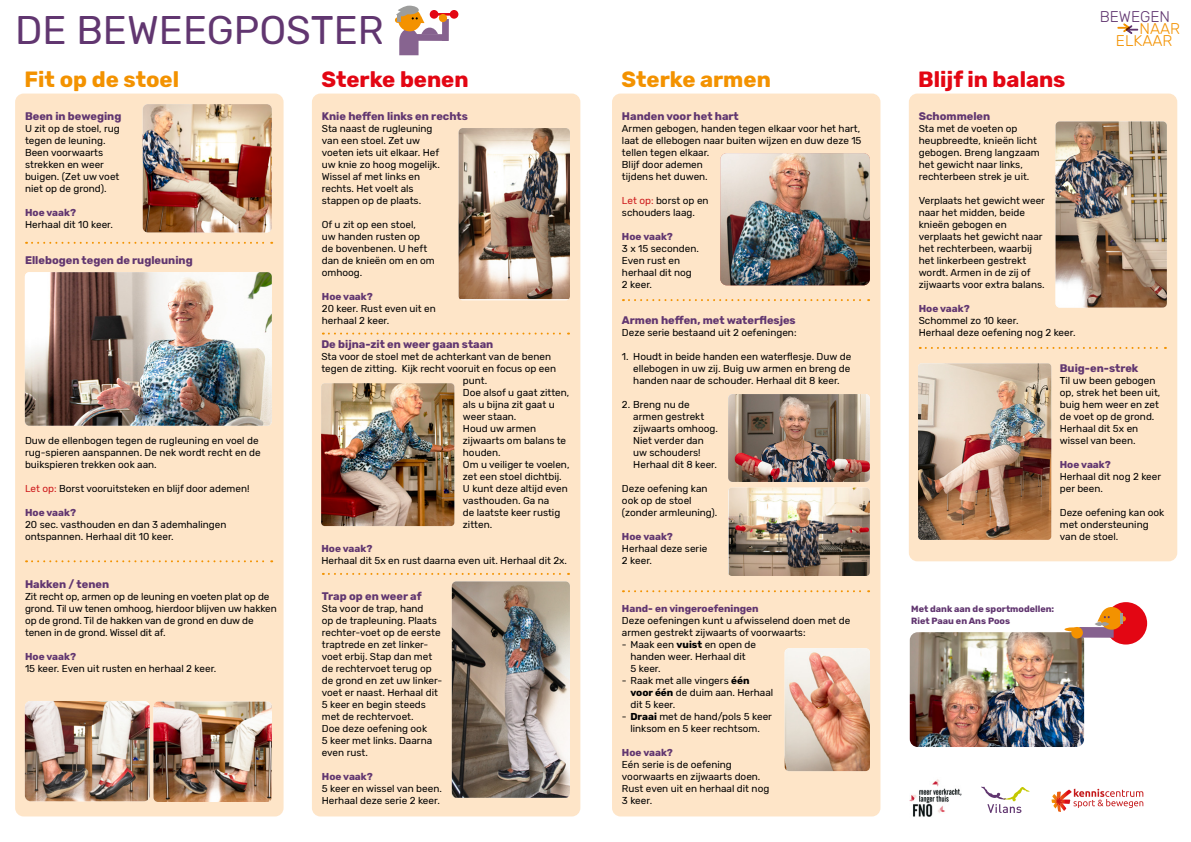
<style>
.page{position:relative;width:1191px;height:842px;background:#fff}
.page>*{position:absolute;margin:0;border:0;box-sizing:border-box;transform-origin:0 0}
.t1{font:39.8px "Rubik";color:#613670}
.t2{font:700 22px "Rubik";color:#e30613}
.t3{font:700 22px "Rubik";color:#f39200}
.t4{font:300 15.5px/12.4px "Rubik";color:#f39200}
.t5{font:300 15.5px "Rubik";color:#613670}
.t6{font:700 11px "Rubik";color:#613670}
.t7{font:10px/12px "Rubik";color:#000}
.t8{font:700 10px "Rubik";color:#613670}
.t9{font:700 9px/12px "Rubik";color:#613670}
.s1{color:#cd1719}
.s2{font-weight:700}
</style>
<div class="page">
<svg style="left:1117px;top:24px;width:21px;height:10px"></svg>
<div style="left:15px;top:94px;width:268px;height:722px;background:#fee5c8;border-radius:9px"></div>
<div style="left:312px;top:94px;width:268px;height:722px;background:#fee5c8;border-radius:9px"></div>
<img style="left:143px;top:104px;width:129px;height:128px">
<img style="left:153px;top:702px;width:119px;height:100px">
<img style="left:25px;top:701px;width:125px;height:100px">
<img style="left:25px;top:272px;width:247px;height:154px">
<svg style="left:26px;top:242px;width:246px;height:2px"></svg>
<svg style="left:323px;top:333px;width:246px;height:2px"></svg>
<svg style="left:26px;top:560px;width:246px;height:2px"></svg>
<svg style="left:323px;top:573px;width:246px;height:2px"></svg>
<img style="left:458px;top:128px;width:112px;height:171px">
<img style="left:452px;top:581px;width:118px;height:217px">
<img style="left:321px;top:383px;width:133px;height:143px">
<div style="left:612px;top:94px;width:268px;height:722px;background:#fee5c8;border-radius:9px"></div>
<div style="left:909px;top:94px;width:268px;height:467px;background:#fee5c8;border-radius:9px"></div>
<svg style="left:623px;top:299px;width:246px;height:2px"></svg>
<svg style="left:919px;top:347px;width:247px;height:2px"></svg>
<svg style="left:623px;top:590px;width:246px;height:2px"></svg>
<img style="left:1055px;top:121px;width:111px;height:187px">
<img style="left:918px;top:363px;width:133px;height:177px">
<img style="left:720px;top:153px;width:150px;height:132px">
<img style="left:728px;top:394px;width:142px;height:88px">
<img style="left:728px;top:488px;width:142px;height:88px">
<img style="left:784px;top:648px;width:86px;height:123px">
<img style="left:909px;top:632px;width:175px;height:115px">
<svg style="left:395px;top:6px;width:63px;height:49px"></svg>
<div style="left:1104px;top:602px;width:43px;height:42px;background:#e30613;border-radius:50%"></div>
<div style="left:1079px;top:627px;width:34px;height:11px;background:#86628f"></div>
<div style="left:1071px;top:627px;width:12px;height:12px;background:#f39200;border-radius:50%"></div>
<svg style="left:1064px;top:627px;width:17px;height:4px"></svg>
<div style="left:1100px;top:607px;width:23px;height:23px;background:#f39200;border-radius:50%"></div>
<svg style="left:1120px;top:614px;width:6px;height:10px"></svg>
<svg style="left:1095px;top:614px;width:14px;height:12px"></svg>
<svg style="left:981px;top:786px;width:48px;height:27px"></svg>
<svg style="left:1051px;top:789px;width:92px;height:23px"></svg>
<img style="left:909px;top:779px;width:53px;height:38px">
<h1 class="t1" style="left:15px;top:8px;width:370px">DE BEWEEGPOSTER</h1>
<h2 class="t3" style="left:25px;top:66px;width:156px">Fit op de stoel</h2>
<h2 class="t2" style="left:321px;top:66px;width:149px">Sterke benen</h2>
<p class="t6" style="left:25px;top:110px;width:98px">Been in beweging</p>
<p class="t7" style="left:25px;top:123px;width:96px">U zit op de stoel, rug tegen de leuning.<br>Been voorwaarts strekken en weer buigen. (Zet uw voet niet op de grond).</p>
<p class="t8" style="left:25px;top:207px;width:52px">Hoe vaak?</p>
<p class="t7" style="left:25px;top:219px;width:89px">Herhaal dit 10 keer.</p>
<p class="t6" style="left:25px;top:254px;width:169px">Ellebogen tegen de rugleuning</p>
<p class="t7" style="left:25px;top:435px;width:237px">Duw de ellenbogen tegen de rugleuning en voel de rug-spieren aanspannen. De nek wordt recht en de buikspieren trekken ook aan.</p>
<p class="t7" style="left:25px;top:483px;width:226px"><span class="s1">Let op:</span> Borst vooruitsteken en blijf door ademen!</p>
<p class="t8" style="left:25px;top:507px;width:52px">Hoe vaak?</p>
<p class="t7" style="left:25px;top:519px;width:203px">20 sec. vasthouden en dan 3 ademhalingen ontspannen. Herhaal dit 10 keer.</p>
<p class="t6" style="left:25px;top:578px;width:86px">Hakken / tenen</p>
<p class="t7" style="left:25px;top:591px;width:253px">Zit recht op, armen op de leuning en voeten plat op de grond. Til uw tenen omhoog, hierdoor blijven uw hakken op de grond. Til de hakken van de grond en duw de tenen in de grond. Wissel dit af.</p>
<p class="t8" style="left:25px;top:651px;width:52px">Hoe vaak?</p>
<p class="t7" style="left:25px;top:663px;width:193px">15 keer. Even uit rusten en herhaal 2 keer.</p>
<p class="t6" style="left:322px;top:110px;width:148px">Knie heffen links en rechts</p>
<p class="t7" style="left:322px;top:123px;width:120px">Sta naast de rugleuning van een stoel. Zet uw voeten iets uit elkaar. Hef uw knie zo hoog mogelijk.<br>Wissel af met links en rechts. Het voelt als stappen op de plaats.</p>
<p class="t7" style="left:322px;top:219px;width:114px">Of u zit op een stoel,<br>uw handen rusten op<br>de bovenbenen. U heft dan de knieën om en om omhoog.</p>
<p class="t8" style="left:322px;top:291px;width:53px">Hoe vaak?</p>
<p class="t7" style="left:322px;top:303px;width:116px">20 keer. Rust even uit en herhaal 2 keer.</p>
<p class="t6" style="left:321px;top:338px;width:173px">De bijna-zit en weer gaan staan</p>
<p class="t7" style="left:321px;top:351px;width:231px">Sta voor de stoel met de achterkant van de benen</p>
<p class="t7" style="left:321px;top:363px;width:236px">tegen de zitting. Kijk recht vooruit en focus op een</p>
<p class="t7" style="left:463px;top:375px;width:26px">punt.</p>
<p class="t7" style="left:463px;top:387px;width:108px">Doe alsof u gaat zitten,</p>
<p class="t7" style="left:463px;top:399px;width:93px">als u bijna zit gaat u</p>
<p class="t7" style="left:463px;top:411px;width:55px">weer staan.</p>
<p class="t7" style="left:463px;top:423px;width:75px">Houd uw armen</p>
<p class="t7" style="left:463px;top:435px;width:105px">zijwaarts om balans te</p>
<p class="t7" style="left:463px;top:447px;width:39px">houden.</p>
<p class="t7" style="left:463px;top:459px;width:108px">Om u veiliger te voelen,</p>
<p class="t7" style="left:463px;top:471px;width:100px">zet een stoel dichtbij.</p>
<p class="t7" style="left:463px;top:483px;width:106px">U kunt deze altijd even</p>
<p class="t7" style="left:463px;top:495px;width:88px">vasthouden. Ga na</p>
<p class="t7" style="left:463px;top:507px;width:99px">de laatste keer rustig</p>
<p class="t7" style="left:463px;top:519px;width:31px">zitten.</p>
<p class="t8" style="left:321px;top:543px;width:52px">Hoe vaak?</p>
<p class="t7" style="left:321px;top:555px;width:247px">Herhaal dit 5x en rust daarna even uit. Herhaal dit 2x.</p>
<p class="t6" style="left:322px;top:590px;width:101px">Trap op en weer af</p>
<p class="t7" style="left:322px;top:603px;width:122px">Sta voor de trap, hand<br>op de trapleuning. Plaats rechter-voet op de eerste traptrede en zet linker&shy;voet erbij. Stap dan met de rechtervoet terug op de grond en zet uw linker&shy;voet er naast. Herhaal dit<br>5 keer en begin steeds met de rechtervoet.<br>Doe deze oefening ook<br>5 keer met links. Daarna even rust.</p>
<p class="t8" style="left:322px;top:771px;width:52px">Hoe vaak?</p>
<p class="t7" style="left:322px;top:783px;width:122px">5 keer en wissel van been.<br>Herhaal deze serie 2 keer.</p>
<h2 class="t3" style="left:621px;top:66px;width:151px">Sterke armen</h2>
<h2 class="t2" style="left:918px;top:66px;width:149px">Blijf in balans</h2>
<h3 class="t5" style="left:1099px;top:8px;width:72px">BEWEGEN</h3>
<h3 class="t4" style="left:1116px;top:23px;width:66px;text-indent:24px">NAAR<br>ELKAAR</h3>
<p class="t6" style="left:622px;top:110px;width:118px">Handen voor het hart</p>
<p class="t7" style="left:622px;top:123px;width:241px">Armen gebogen, handen tegen elkaar voor het hart, laat de ellebogen naar buiten wijzen en duw deze 15 tellen tegen elkaar.<br>Blijf door ademen<br>tijdens het duwen.</p>
<p class="t7" style="left:622px;top:195px;width:88px"><span class="s1">Let op:</span> borst op en schouders laag.</p>
<p class="t8" style="left:622px;top:231px;width:52px">Hoe vaak?</p>
<p class="t7" style="left:622px;top:243px;width:78px">3 x 15 seconden.<br>Even rust en herhaal dit nog<br>2 keer.</p>
<p class="t6" style="left:622px;top:314px;width:175px">Armen heffen, met waterflesjes</p>
<p class="t7" style="left:622px;top:327px;width:176px">Deze serie bestaand uit 2 oefeningen:</p>
<p class="t7" style="left:633px;top:351px;width:219px;text-align:justify;text-indent:-11px">1. Houdt in beide handen een waterflesje. Duw de ellebogen in uw zij. Buig uw armen en breng de handen naar de schouder. Herhaal dit 8 keer.</p>
<p class="t7" style="left:633px;top:399px;width:86px;text-indent:-11px">2. Breng nu de armen gestrekt zijwaarts omhoog.<br>Niet verder dan uw schouders!<br>Herhaal dit 8 keer.</p>
<p class="t7" style="left:622px;top:483px;width:97px">Deze oefening kan ook op de stoel (zonder armleuning).</p>
<p class="t8" style="left:622px;top:531px;width:52px">Hoe vaak?</p>
<p class="t7" style="left:622px;top:543px;width:87px">Herhaal deze serie<br>2 keer.</p>
<p class="t8" style="left:622px;top:603px;width:138px">Hand- en vingeroefeningen</p>
<p class="t7" style="left:622px;top:615px;width:230px">Deze oefeningen kunt u afwisselend doen met de armen gestrekt zijwaarts of voorwaarts:</p>
<p class="t7" style="left:630px;top:639px;width:127px;text-indent:-8px">- Maak een <span class="s2">vuist</span> en open de handen weer. Herhaal dit<br>5 keer.</p>
<p class="t7" style="left:630px;top:675px;width:144px;text-indent:-8px">- Raak met alle vingers <span class="s2">één voor één</span> de duim aan. Herhaal dit 5 keer.</p>
<p class="t7" style="left:622px;top:711px;width:152px;text-align:center">- <span class="s2">Draai</span> met de hand/pols 5 keer linksom en 5 keer rechtsom.</p>
<p class="t8" style="left:622px;top:747px;width:52px">Hoe vaak?</p>
<p class="t7" style="left:622px;top:759px;width:149px">Eén serie is de oefening voorwaarts en zijwaarts doen.<br>Rust even uit en herhaal dit nog<br>3 keer.</p>
<p class="t6" style="left:918px;top:110px;width:73px">Schommelen</p>
<p class="t7" style="left:918px;top:123px;width:122px">Sta met de voeten op heupbreedte, knieën licht gebogen. Breng langzaam het gewicht naar links, rechterbeen strek je uit.</p>
<p class="t7" style="left:918px;top:195px;width:128px">Verplaats het gewicht weer naar het midden, beide knieën gebogen en verplaats het gewicht naar het rechterbeen, waarbij het linkerbeen gestrekt wordt. Armen in de zij of zijwaarts voor extra balans.</p>
<p class="t8" style="left:918px;top:303px;width:52px">Hoe vaak?</p>
<p class="t7" style="left:918px;top:315px;width:158px">Schommel zo 10 keer.<br>Herhaal deze oefening nog 2 keer.</p>
<p class="t6" style="left:1059px;top:362px;width:80px">Buig-en-strek</p>
<p class="t7" style="left:1059px;top:375px;width:102px">Til uw been gebogen op, strek het been uit, buig hem weer en zet de voet op de grond.<br>Herhaal dit 5x en wissel van been.</p>
<p class="t8" style="left:1059px;top:459px;width:52px">Hoe vaak?</p>
<p class="t7" style="left:1059px;top:471px;width:103px">Herhaal dit nog 2 keer per been.</p>
<p class="t7" style="left:1059px;top:507px;width:106px">Deze oefening kan ook met ondersteuning van de stoel.</p>
<p class="t9" style="left:911px;top:603px;width:144px">Met dank aan de sportmodellen:<br>Riet Paau en Ans Poos</p>
</div>
